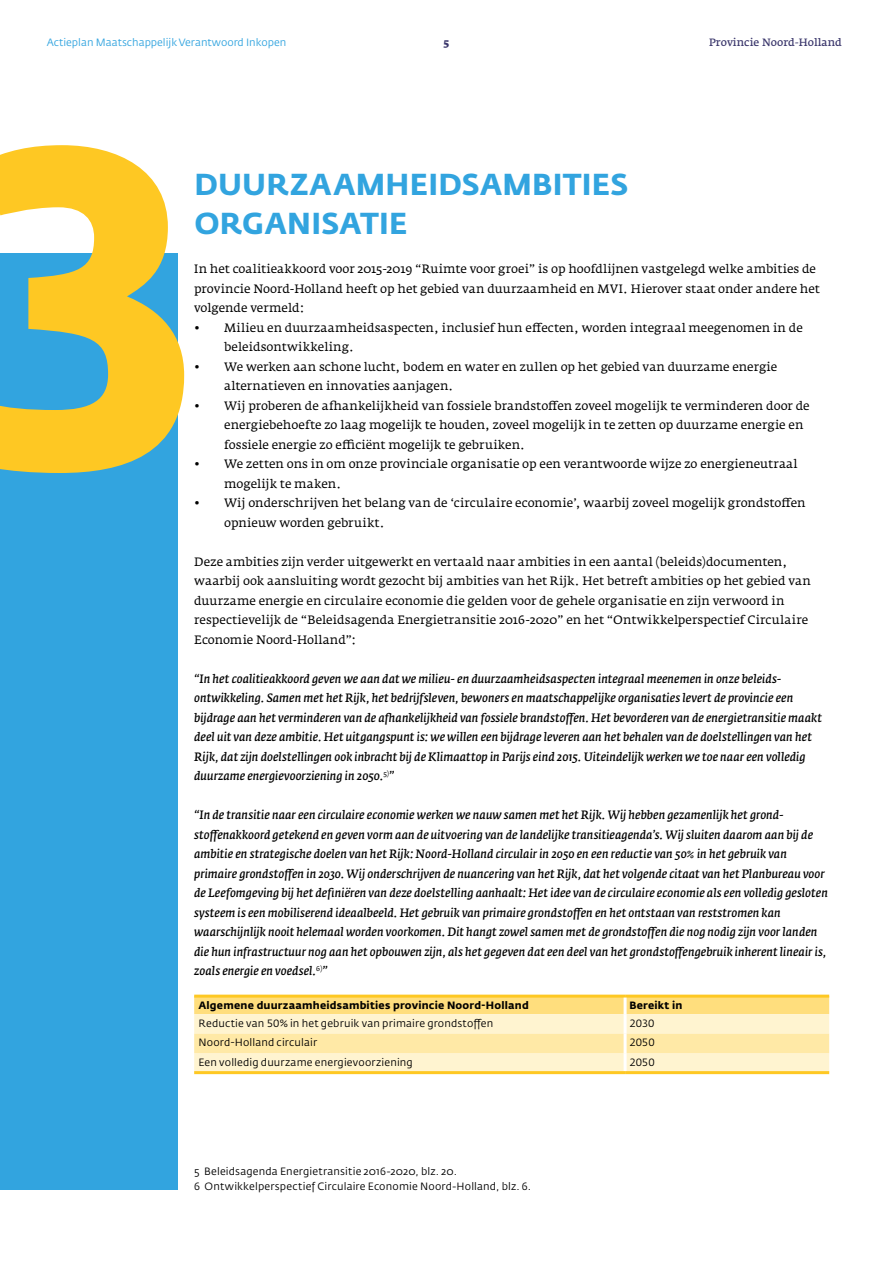
<style>
.page{position:relative;width:893px;height:1263px;background:#fff}
.page>*{position:absolute;margin:0;border:0;box-sizing:border-box;transform-origin:0 0}
.t1{font:700 450.3px "Fedra Sans Std";color:#fec823}
.t2{font:700 30px/39px "Fedra Sans Std";letter-spacing:.005em;color:#32a4df}
.t3{font:italic 600 12px/19.5px "Fedra Serif A Std";letter-spacing:.005em;color:#000}
.t4{font:12px/19.5px "Fedra Serif A Std";color:#000}
.t5{font:10.5px/15px "Fedra Sans Std";letter-spacing:.015em;color:#000}
.t6{font:700 10.5px "Fedra Sans Std";letter-spacing:.02em;color:#000}
.t7{font:10.5px "Fedra Sans Std";color:#32a4df}
.t8{font:600 10.5px "Fedra Serif A Std";color:#3a366b}
.t9{font:700 10.5px "Fedra Serif A Std";color:#3a366b}
</style>
<div class="page">
<div style="left:0;top:254px;width:177px;height:936px;background:#32a4df"></div>
<svg style="left:194px;top:998px;width:635px;height:73px;background:#ffecb2"></svg>
<hr style="left:194px;top:995px;width:431px;height:3px;background:#fec823">
<hr style="left:625px;top:995px;width:204px;height:3px;background:#fec823">
<hr style="left:624px;top:998px;width:3px;height:16px;background:#fff">
<hr style="left:624px;top:1014px;width:3px;height:20px;background:#fff">
<hr style="left:624px;top:1034px;width:3px;height:19px;background:#fff">
<hr style="left:624px;top:1053px;width:3px;height:18px;background:#fff">
<hr style="left:194px;top:1071px;width:431px;height:3px;background:#fec823">
<hr style="left:625px;top:1071px;width:204px;height:3px;background:#fec823">
<p class="t7" style="left:47px;top:36px;width:241px">Actieplan Maatschappelijk Verantwoord Inkopen</p>
<p class="t9" style="left:444px;top:36px;width:7px">5</p>
<p class="t8" style="left:709px;top:36px;width:134px">Provincie Noord-Holland</p>
<h1 class="t1" style="left:-36px;top:19px;width:241px">3</h1>
<h2 class="t2" style="left:194px;top:165px;width:436px">DUURZAAMHEIDSAMBITIES<br>ORGANISATIE</h2>
<p class="t4" style="left:194px;top:259px;width:627px">In het coalitieakkoord voor 2015-2019 “Ruimte voor groei” is op hoofdlijnen vastgelegd welke ambities de provincie Noord-Holland heeft op het gebied van duurzaamheid en MVI. Hierover staat onder andere het volgende vermeld:</p>
<p class="t4" style="left:224px;top:318px;width:580px;text-indent:-30px">• Milieu en duurzaamheidsaspecten, inclusief hun effecten, worden integraal meegenomen in de beleidsontwikkeling.</p>
<p class="t4" style="left:224px;top:357px;width:555px;text-indent:-30px">• We werken aan schone lucht, bodem en water en zullen op het gebied van duurzame energie alternatieven en innovaties aanjagen.</p>
<p class="t4" style="left:224px;top:396px;width:587px;text-indent:-30px">• Wij proberen de afhankelijkheid van fossiele brandstoffen zoveel mogelijk te verminderen door de energiebehoefte zo laag mogelijk te houden, zoveel mogelijk in te zetten op duurzame energie en fossiele energie zo efficiënt mogelijk te gebruiken.</p>
<p class="t4" style="left:224px;top:454px;width:575px;text-indent:-30px">• We zetten ons in om onze provinciale organisatie op een verantwoorde wijze zo energieneutraal mogelijk te maken.</p>
<p class="t4" style="left:224px;top:493px;width:583px;text-indent:-30px">• Wij onderschrijven het belang van de ‘circulaire economie’, waarbij zoveel mogelijk grondstoffen opnieuw worden gebruikt.</p>
<p class="t4" style="left:194px;top:552px;width:618px">Deze ambities zijn verder uitgewerkt en vertaald naar ambities in een aantal (beleids)documenten, waarbij ook aansluiting wordt gezocht bij ambities van het Rijk. Het betreft ambities op het gebied van duurzame energie en circulaire economie die gelden voor de gehele organisatie en zijn verwoord in respectievelijk de “Beleidsagenda Energietransitie 2016-2020” en het “Ontwikkelperspectief Circulaire Economie Noord-Holland”:</p>
<p class="t3" style="left:194px;top:669px;width:629px">“In het coalitieakkoord geven we aan dat we milieu- en duurzaamheidsaspecten integraal meenemen in onze beleids&shy;ontwikkeling. Samen met het Rijk, het bedrijfsleven, bewoners en maatschappelijke organisaties levert de provincie een bijdrage aan het verminderen van de afhankelijkheid van fossiele brandstoffen. Het bevorderen van de energietransitie maakt deel uit van deze ambitie. Het uitgangspunt is: we willen een bijdrage leveren aan het behalen van de doelstellingen van het Rijk, dat zijn doelstellingen ook inbracht bij de Klimaattop in Parijs eind 2015. Uiteindelijk werken we toe naar een volledig duurzame energievoorziening in 2050.<sup>5)</sup>”</p>
<p class="t3" style="left:194px;top:805px;width:635px">“In de transitie naar een circulaire economie werken we nauw samen met het Rijk. Wij hebben gezamenlijk het grond&shy;stoffenakkoord getekend en geven vorm aan de uitvoering van de landelijke transitieagenda’s. Wij sluiten daarom aan bij de ambitie en strategische doelen van het Rijk: Noord-Holland circulair in 2050 en een reductie van 50% in het gebruik van primaire grondstoffen in 2030. Wij onderschrijven de nuancering van het Rijk, dat het volgende citaat van het Planbureau voor de Leefomgeving bij het definiëren van deze doelstelling aanhaalt: Het idee van de circulaire economie als een volledig gesloten systeem is een mobiliserend ideaalbeeld. Het gebruik van primaire grondstoffen en het ontstaan van reststromen kan waarschijnlijk nooit helemaal worden voorkomen. Dit hangt zowel samen met de grondstoffen die nog nodig zijn voor landen die hun infrastructuur nog aan het opbouwen zijn, als het gegeven dat een deel van het grondstoffengebruik inherent lineair is, zoals energie en voedsel.<sup>6)</sup>”</p>
<p class="t6" style="left:198px;top:998px;width:332px">Algemene duurzaamheidsambities provincie Noord-Holland</p>
<p class="t6" style="left:629px;top:998px;width:55px">Bereikt in</p>
<p class="t5" style="left:198px;top:1015px;width:296px">Reductie van 50% in het gebruik van primaire grondstoffen</p>
<p class="t5" style="left:629px;top:1015px;width:27px">2030</p>
<p class="t5" style="left:198px;top:1035px;width:120px">Noord-Holland circulair</p>
<p class="t5" style="left:629px;top:1035px;width:27px">2050</p>
<p class="t5" style="left:198px;top:1054px;width:216px">Een volledig duurzame energievoorziening</p>
<p class="t5" style="left:629px;top:1054px;width:27px">2050</p>
<p class="t5" style="left:194px;top:1163px;width:339px">5 Beleidsagenda Energietransitie 2016-2020, blz. 20.<br>6 Ontwikkelperspectief Circulaire Economie Noord-Holland, blz. 6.</p>
</div>
